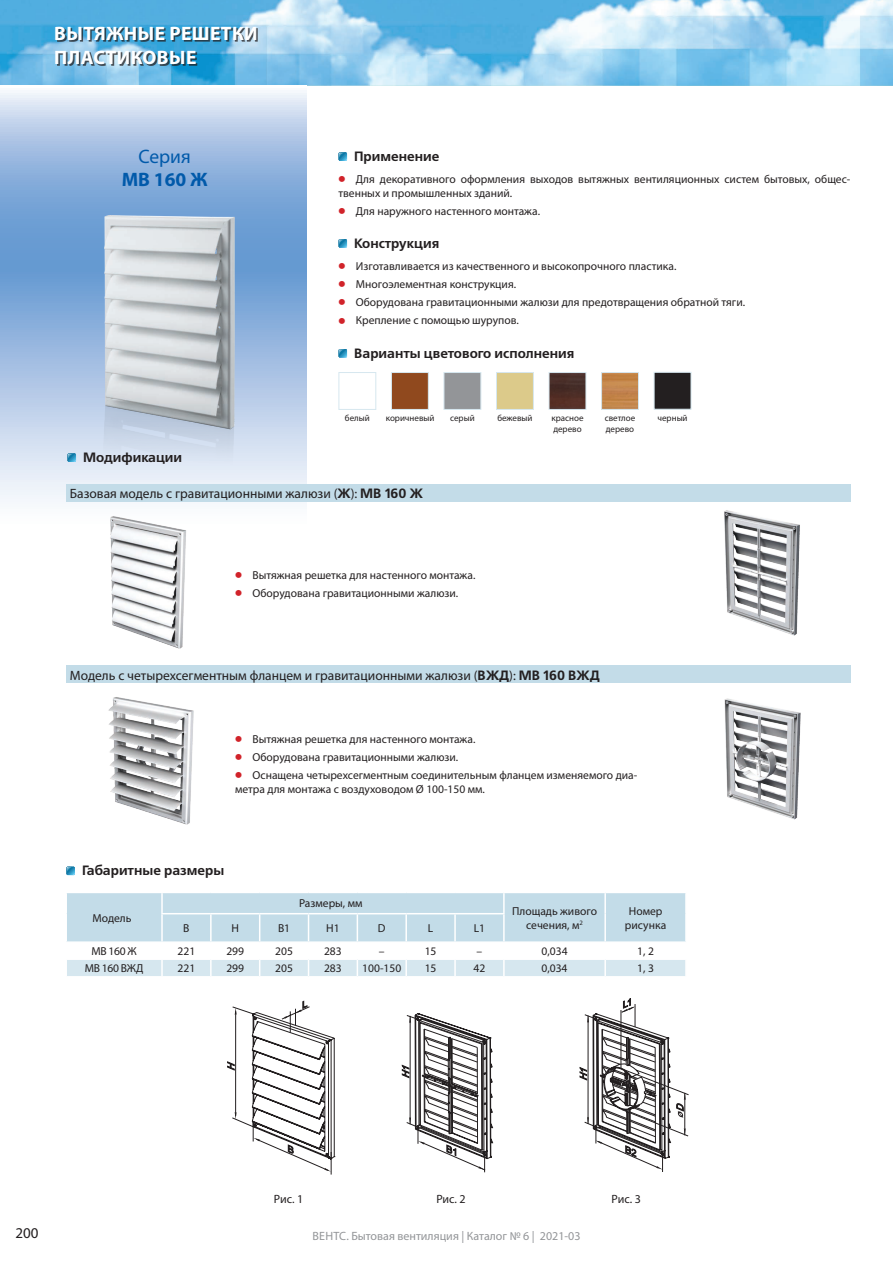
<style>
.page{position:relative;width:893px;height:1263px;background:#fff}
.page>*{position:absolute;margin:0;border:0;box-sizing:border-box;transform-origin:0 0}
.t1{font:700 19.5px/23.4px "Myriad Pro";letter-spacing:.02em;color:#fff}
.t2{font:700 19.5px "Myriad Pro";color:#015aaa}
.t3{font:19.5px "Myriad Pro";color:#015aaa}
.t4{font:15px "Myriad Pro";color:#231f20}
.t5{font:13.5px "Myriad Pro";color:#231f20}
.t6{font:700 13.5px "Free Set C";color:#231f20}
.t7{font:12px "Myriad Pro";color:#939598}
.t8{font:12px "Myriad Pro";letter-spacing:-.005em;color:#231f20}
.t9{font:11.55px/13.8px "Myriad Pro";color:#231f20}
.t10{font:9px/10.8px "Myriad Pro";color:#231f20}
.s1{font-family:"Free Set C";font-weight:700;font-size:17.4px;color:#d1232a}
.s2{font-family:"Free Set C";font-weight:700}
</style>
<div class="page">
<img style="left:0;top:0;width:893px;height:85px">
<svg style="left:0;top:93px;width:306px;height:573px"></svg>
<svg style="left:338px;top:152px;width:9px;height:9px"></svg>
<svg style="left:338px;top:239px;width:9px;height:9px"></svg>
<svg style="left:338px;top:349px;width:9px;height:8px"></svg>
<div style="left:338px;top:372px;width:38px;height:38px;border:1px solid #d6e7ef"></div>
<div style="left:391px;top:372px;width:38px;height:38px;background:#90491e;border:1px solid #d6e7ef"></div>
<div style="left:444px;top:372px;width:37px;height:38px;background:#939598;border:1px solid #d6e7ef"></div>
<div style="left:496px;top:372px;width:38px;height:38px;background:#dcca8a;border:1px solid #d6e7ef"></div>
<img style="left:551px;top:374px;width:33px;height:34px">
<div style="left:549px;top:372px;width:37px;height:38px;border:1px solid #d6e7ef"></div>
<img style="left:603px;top:374px;width:34px;height:34px">
<div style="left:601px;top:372px;width:38px;height:38px;border:1px solid #d6e7ef"></div>
<div style="left:654px;top:372px;width:37px;height:38px;background:#231f20;border:1px solid #d6e7ef"></div>
<svg style="left:227px;top:1001px;width:108px;height:173px"></svg>
<svg style="left:402px;top:1013px;width:91px;height:159px"></svg>
<svg style="left:580px;top:998px;width:109px;height:174px"></svg>
<img style="left:79px;top:204px;width:201px;height:281px">
<svg style="left:66px;top:893px;width:620px;height:83px"></svg>
<svg style="left:66px;top:866px;width:9px;height:9px"></svg>
<div style="left:66px;top:666px;width:784px;height:17px;background:#c3dce8"></div>
<img style="left:724px;top:510px;width:76px;height:126px">
<img style="left:107px;top:513px;width:82px;height:138px">
<img style="left:724px;top:698px;width:77px;height:122px">
<img style="left:108px;top:697px;width:86px;height:128px">
<svg style="left:67px;top:453px;width:9px;height:9px"></svg>
<div style="left:66px;top:485px;width:784px;height:17px;background:#c3dce8"></div>
<div style="left:57px;top:28px;width:201px;height:37px;background:#231f20;opacity:.75"></div>
<h1 class="t1" style="left:54px;top:21px;width:205px">ВЫТЯЖНЫЕ РЕШЕТКИ<br>ПЛАСТИКОВЫЕ</h1>
<h1 class="t3" style="left:138px;top:144px;width:54px">Серия</h1>
<h1 class="t2" style="left:122px;top:167px;width:87px">МВ 160 Ж</h1>
<p class="t6" style="left:354px;top:148px;width:87px">Применение</p>
<p class="t9" style="left:338px;top:172px;width:513px"><span class="s1">•</span> Для декоративного оформления выходов вытяжных вентиляционных систем бытовых, общес&shy;твенных и промышленных зданий.</p>
<p class="t9" style="left:338px;top:204px;width:203px"><span class="s1">•</span> Для наружного настенного монтажа.</p>
<p class="t6" style="left:354px;top:235px;width:87px">Конструкция</p>
<p class="t9" style="left:338px;top:259px;width:339px"><span class="s1">•</span> Изготавливается из качественного и высокопрочного пластика.</p>
<p class="t9" style="left:338px;top:277px;width:179px"><span class="s1">•</span> Многоэлементная конструкция.</p>
<p class="t9" style="left:338px;top:295px;width:408px"><span class="s1">•</span> Оборудована гравитационными жалюзи для предотвращения обратной тяги.</p>
<p class="t9" style="left:338px;top:313px;width:182px"><span class="s1">•</span> Крепление с помощью шурупов.</p>
<p class="t6" style="left:354px;top:345px;width:222px">Варианты цветового исполнения</p>
<p class="t10" style="left:345px;top:412px;width:26px">белый</p>
<p class="t10" style="left:386px;top:412px;width:50px">коричневый</p>
<p class="t10" style="left:450px;top:412px;width:26px">серый</p>
<p class="t10" style="left:497px;top:412px;width:37px">бежевый</p>
<p class="t10" style="left:551px;top:412px;width:34px">красное дерево</p>
<p class="t10" style="left:605px;top:412px;width:32px">светлое дерево</p>
<p class="t10" style="left:657px;top:412px;width:32px">черный</p>
<p class="t6" style="left:83px;top:449px;width:101px">Модификации</p>
<p class="t5" style="left:70px;top:485px;width:355px">Базовая модель с гравитационными жалюзи (<span class="s2">Ж</span>): <span class="s2">МВ 160 Ж</span></p>
<p class="t9" style="left:235px;top:568px;width:242px"><span class="s1">•</span> Вытяжная решетка для настенного монтажа.</p>
<p class="t9" style="left:235px;top:586px;width:225px"><span class="s1">•</span> Оборудована гравитационными жалюзи.</p>
<p class="t5" style="left:70px;top:667px;width:531px">Модель с четырехсегментным фланцем и гравитационными жалюзи (<span class="s2">ВЖД</span>): <span class="s2">МВ 160 ВЖД</span></p>
<p class="t9" style="left:235px;top:732px;width:242px"><span class="s1">•</span> Вытяжная решетка для настенного монтажа.</p>
<p class="t9" style="left:235px;top:750px;width:225px"><span class="s1">•</span> Оборудована гравитационными жалюзи.</p>
<p class="t9" style="left:235px;top:768px;width:404px"><span class="s1">•</span> Оснащена четырехсегментным соединительным фланцем изменяемого диа&shy;метра для монтажа с воздуховодом Ø 100-150 мм.</p>
<p class="t6" style="left:82px;top:863px;width:144px">Габаритные размеры</p>
<p class="t9" style="left:92px;top:911px;width:41px">Модель</p>
<p class="t9" style="left:299px;top:896px;width:65px">Размеры, мм</p>
<p class="t9" style="left:183px;top:921px;width:8px">B</p>
<p class="t9" style="left:231px;top:921px;width:9px">H</p>
<p class="t9" style="left:278px;top:921px;width:14px">B1</p>
<p class="t9" style="left:326px;top:921px;width:15px">H1</p>
<p class="t9" style="left:378px;top:921px;width:9px">D</p>
<p class="t9" style="left:428px;top:921px;width:7px">L</p>
<p class="t9" style="left:474px;top:921px;width:13px">L1</p>
<p class="t9" style="left:512px;top:904px;width:86px;text-align:center">Площадь живого сечения, м<sup>2</sup></p>
<p class="t9" style="left:625px;top:904px;width:43px;text-align:center">Номер рисунка</p>
<p class="t9" style="left:91px;top:944px;width:47px">МВ 160 Ж</p>
<p class="t9" style="left:178px;top:944px;width:19px">221</p>
<p class="t9" style="left:226px;top:944px;width:19px">299</p>
<p class="t9" style="left:275px;top:944px;width:19px">205</p>
<p class="t9" style="left:324px;top:944px;width:19px">283</p>
<p class="t9" style="left:379px;top:944px;width:7px">–</p>
<p class="t9" style="left:425px;top:944px;width:13px">15</p>
<p class="t9" style="left:477px;top:944px;width:7px">–</p>
<p class="t9" style="left:541px;top:944px;width:28px">0,034</p>
<p class="t9" style="left:637px;top:944px;width:18px">1, 2</p>
<p class="t9" style="left:85px;top:961px;width:60px">МВ 160 ВЖД</p>
<p class="t9" style="left:178px;top:961px;width:19px">221</p>
<p class="t9" style="left:226px;top:961px;width:19px">299</p>
<p class="t9" style="left:275px;top:961px;width:19px">205</p>
<p class="t9" style="left:324px;top:961px;width:19px">283</p>
<p class="t9" style="left:362px;top:961px;width:41px">100-150</p>
<p class="t9" style="left:425px;top:961px;width:13px">15</p>
<p class="t9" style="left:473px;top:961px;width:13px">42</p>
<p class="t9" style="left:541px;top:961px;width:28px">0,034</p>
<p class="t9" style="left:637px;top:961px;width:18px">1, 3</p>
<p class="t8" style="left:274px;top:1192px;width:31px">Рис. 1</p>
<p class="t8" style="left:436px;top:1192px;width:31px">Рис. 2</p>
<p class="t8" style="left:611px;top:1192px;width:31px">Рис. 3</p>
<p class="t4" style="left:15px;top:1224px;width:25px">200</p>
<p class="t7" style="left:313px;top:1229px;width:269px">ВЕНТС. Бытовая вентиляция | Каталог № 6 | 2021-03</p>
</div>
